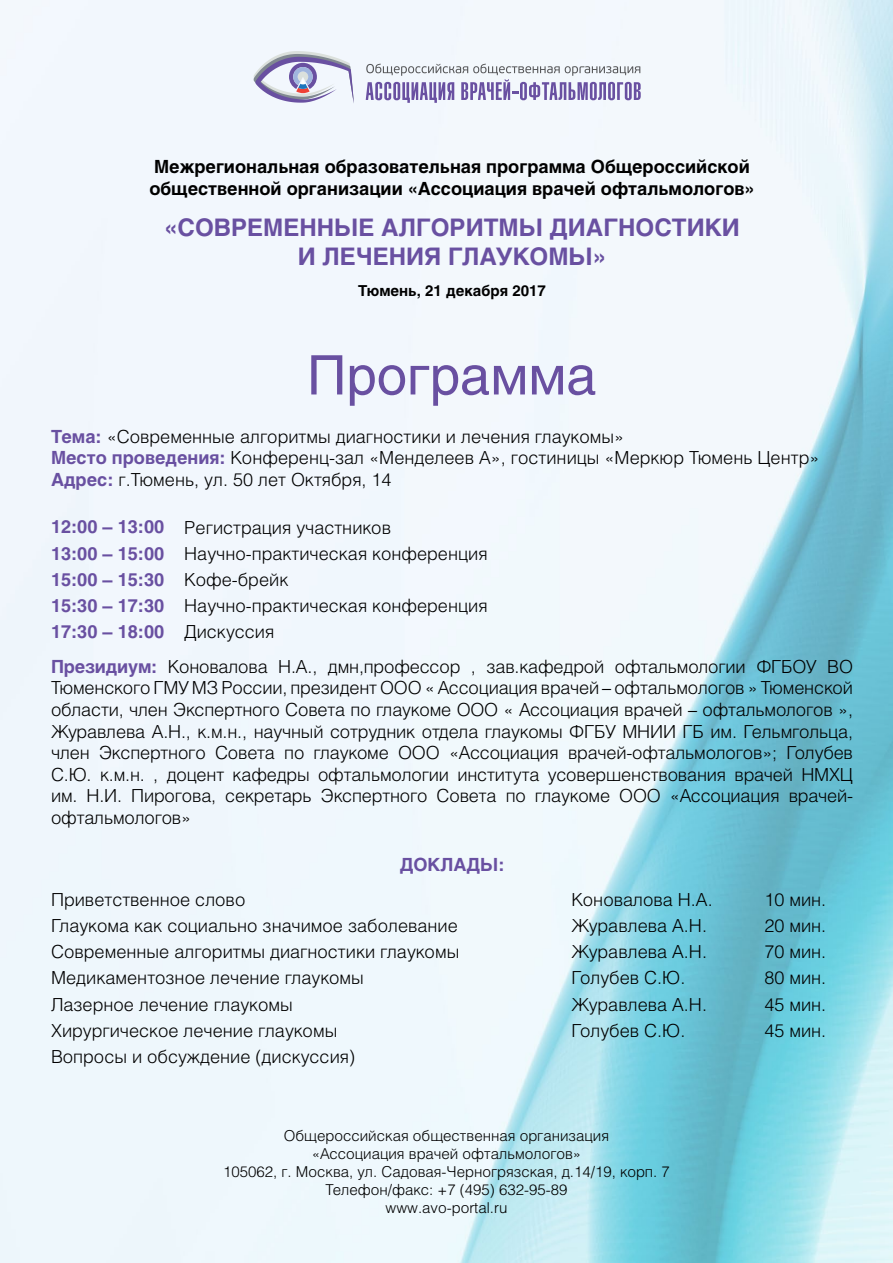
<style>
.page{position:relative;width:893px;height:1263px;background:#fff}
.page>*{position:absolute;margin:0;border:0;box-sizing:border-box;transform-origin:0 0}
.t1{font:54px "Helios C";color:#6950a1}
.t2{font:700 24px/28.8px "Helios C";color:#6950a1;text-align:center}
.t3{font:18px/21.6px "Helios Light C";color:#000}
.t4{font:700 18px/21.6px "Helios C";color:#000}
.t5{font:700 18px "Helios C";color:#6950a1}
.t6{font:15px/18px "Helios Light C";color:#000;text-align:center}
.t7{font:700 15px "Helios C";color:#000}
.s1{font-family:"Helios C";font-weight:700;color:#6950a1}
.s2{font-family:"Helios Light C";font-weight:400;color:#000}
</style>
<div class="page">
<img style="left:0;top:0;width:893px;height:1263px">
<svg style="left:253px;top:51px;width:101px;height:53px"></svg>
<svg style="left:366px;top:64px;width:275px;height:39px"></svg>
<p class="t4" style="left:149px;top:156px;width:607px">Межрегиональная образовательная программа Общероссийской общественной организации «Ассоциация врачей офтальмологов»</p>
<h2 class="t2" style="left:164px;top:213px;width:577px">«СОВРЕМЕННЫЕ АЛГОРИТМЫ ДИАГНОСТИКИ<br>И ЛЕЧЕНИЯ ГЛАУКОМЫ»</h2>
<p class="t7" style="left:358px;top:282px;width:190px">Тюмень, 21 декабря 2017</p>
<h1 class="t1" style="left:307px;top:343px;width:291px">Программа</h1>
<p class="t3" style="left:51px;top:425px;width:770px"><span class="s1">Тема:</span> «Современные алгоритмы диагностики и лечения глаукомы»<br><span class="s1">Место проведения:</span> Конференц-зал «Менделеев А», гостиницы «Меркюр Тюмень Центр»<br><span class="s1">Адрес:</span> г.Тюмень, ул. 50 лет Октября, 14</p>
<p class="t3" style="left:51px;top:514px;width:438px;line-height:26.2px"><span class="s1">12:00 – 13:00</span> Регистрация участников<br><span class="s1">13:00 – 15:00</span> Научно-практическая конференция</p>
<p class="t5" style="left:51px;top:569px;width:239px">15:00 – 15:30 <span class="s2">Кофе-брейк</span></p>
<p class="t3" style="left:51px;top:595px;width:438px"><span class="s1">15:30 – 17:30</span> Научно-практическая конференция</p>
<p class="t5" style="left:51px;top:621px;width:225px">17:30 – 18:00 <span class="s2">Дискуссия</span></p>
<p class="t3" style="left:51px;top:655px;width:803px;text-align:justify"><span class="s1">Президиум:</span> Коновалова Н.А., дмн,профессор , зав.кафедрой офтальмологии ФГБОУ ВО Тюменского ГМУ МЗ России, президент ООО « Ассоциация врачей – офтальмологов » Тюменской области, член Экспертного Совета по глаукоме ООО « Ассоциация врачей – офтальмологов », Журавлева А.Н., к.м.н., научный сотрудник отдела глаукомы ФГБУ МНИИ ГБ им. Гельмгольца, член Экспертного Совета по глаукоме ООО «Ассоциация врачей-офтальмологов»; Голубев С.Ю. к.м.н. , доцент кафедры офтальмологии института усовершенствования врачей НМХЦ им. Н.И. Пирогова, секретарь Экспертного Совета по глаукоме ООО «Ассоциация врачей&shy;офтальмологов»</p>
<p class="t5" style="left:400px;top:854px;width:106px">ДОКЛАДЫ:</p>
<p class="t3" style="left:51px;top:888px;width:196px">Приветственное слово</p>
<p class="t3" style="left:572px;top:888px;width:143px">Коновалова Н.А.</p>
<p class="t3" style="left:764px;top:888px;width:63px">10 мин.</p>
<p class="t3" style="left:51px;top:914px;width:408px">Глаукома как социально значимое заболевание</p>
<p class="t3" style="left:572px;top:914px;width:137px">Журавлева А.Н.</p>
<p class="t3" style="left:764px;top:914px;width:63px">20 мин.</p>
<p class="t3" style="left:51px;top:941px;width:410px">Современные алгоритмы диагностики глаукомы</p>
<p class="t3" style="left:572px;top:941px;width:137px">Журавлева А.Н.</p>
<p class="t3" style="left:764px;top:941px;width:63px">70 мин.</p>
<p class="t3" style="left:51px;top:967px;width:314px">Медикаментозное лечение глаукомы</p>
<p class="t3" style="left:572px;top:967px;width:115px">Голубев С.Ю.</p>
<p class="t3" style="left:764px;top:967px;width:63px">80 мин.</p>
<p class="t3" style="left:51px;top:993px;width:243px">Лазерное лечение глаукомы</p>
<p class="t3" style="left:572px;top:993px;width:137px">Журавлева А.Н.</p>
<p class="t3" style="left:764px;top:993px;width:63px">45 мин.</p>
<p class="t3" style="left:51px;top:1019px;width:288px">Хирургическое лечение глаукомы</p>
<p class="t3" style="left:572px;top:1019px;width:115px">Голубев С.Ю.</p>
<p class="t3" style="left:764px;top:1019px;width:63px">45 мин.</p>
<p class="t3" style="left:51px;top:1045px;width:306px">Вопросы и обсуждение (дискуссия)</p>
<p class="t6" style="left:223px;top:1127px;width:448px">Общероссийская общественная организация<br>«Ассоциация врачей офтальмологов»<br>105062, г. Москва, ул. Садовая-Черногрязская, д.14/19, корп. 7<br>Телефон/факс: +7 (495) 632-95-89<br>www.avo-portal.ru</p>
</div>
